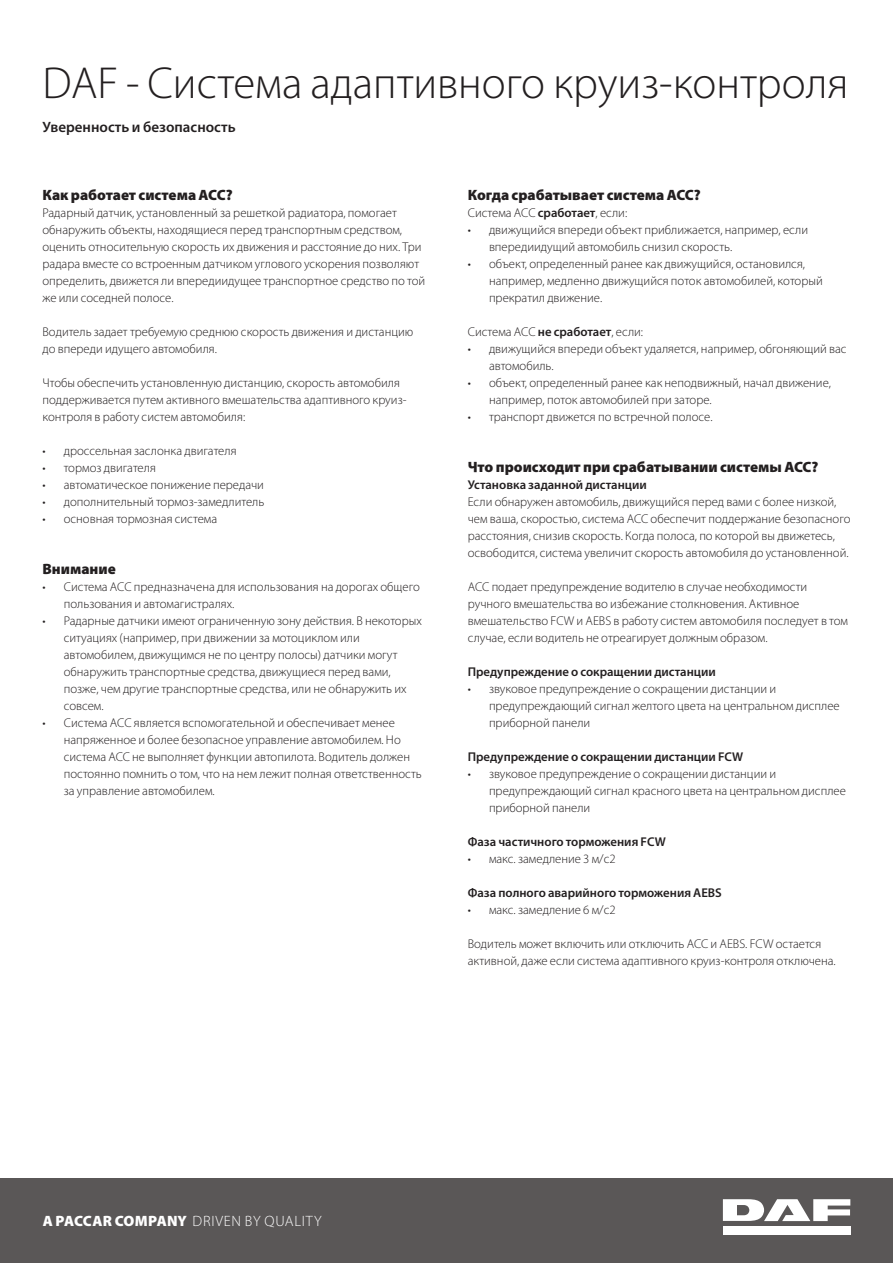
<style>
.page{position:relative;width:893px;height:1263px;background:#fff}
.page>*{position:absolute;margin:0;border:0;box-sizing:border-box;transform-origin:0 0}
.t1{font:300 45px "Myriad Pro";color:#231f20}
.t2{font:900 15px "Myriad Pro";color:#231f20}
.t3{font:300 15px "Myriad Pro";letter-spacing:.05em;color:#fff}
.t4{font:600 15px "Myriad Pro";color:#231f20}
.t5{font:300 12.75px/17px "Myriad Pro";color:#231f20}
.t6{font:600 12.75px "Myriad Pro";color:#231f20}
.s1{font-weight:600}
.s2{font-weight:900}
</style>
<div class="page">
<div style="left:0;top:1178px;width:893px;height:85px;background:#5a5757"></div>
<div style="left:723px;top:1226px;width:127px;height:8px;background:#fff"></div>
<svg style="left:723px;top:1199px;width:127px;height:22px"></svg>
<h1 class="t1" style="left:43px;top:58px;width:808px">DAF - Система адаптивного круиз-контроля</h1>
<p class="t4" style="left:43px;top:117px;width:195px">Уверенность и безопасность</p>
<p class="t2" style="left:43px;top:186px;width:192px">Как работает система ACC?</p>
<p class="t5" style="left:43px;top:204px;width:384px">Радарный датчик, установленный за решеткой радиатора, помогает обнаружить объекты, находящиеся перед транспортным средством, оценить относительную скорость их движения и расстояние до них. Три радара вместе со встроенным датчиком углового ускорения позволяют определить, движется ли впередиидущее транспортное средство по той же или соседней полосе.</p>
<p class="t5" style="left:43px;top:323px;width:372px">Водитель задает требуемую среднюю скорость движения и дистанцию до впереди идущего автомобиля.</p>
<p class="t5" style="left:43px;top:374px;width:365px">Чтобы обеспечить установленную дистанцию, скорость автомобиля поддерживается путем активного вмешательства адаптивного круиз&shy;контроля в работу систем автомобиля:</p>
<p class="t5" style="left:43px;top:442px;width:196px">• дроссельная заслонка двигателя</p>
<p class="t5" style="left:43px;top:459px;width:115px">• тормоз двигателя</p>
<p class="t5" style="left:43px;top:476px;width:223px">• автоматическое понижение передачи</p>
<p class="t5" style="left:43px;top:493px;width:223px">• дополнительный тормоз-замедлитель</p>
<p class="t5" style="left:43px;top:510px;width:176px">• основная тормозная система</p>
<p class="t2" style="left:43px;top:560px;width:75px">Внимание</p>
<p class="t5" style="left:64px;top:579px;width:358px;text-indent:-21px">• Система ACC предназначена для использования на дорогах общего пользования и автомагистралях.</p>
<p class="t5" style="left:64px;top:613px;width:360px;text-indent:-21px">• Радарные датчики имеют ограниченную зону действия. В некоторых ситуациях (например, при движении за мотоциклом или автомобилем, движущимся не по центру полосы) датчики могут обнаружить транспортные средства, движущиеся перед вами, позже, чем другие транспортные средства, или не обнаружить их совсем.</p>
<p class="t5" style="left:64px;top:715px;width:359px;text-indent:-21px">• Система ACC является вспомогательной и обеспечивает менее напряженное и более безопасное управление автомобилем. Но система ACC не выполняет функции автопилота. Водитель должен постоянно помнить о том, что на нем лежит полная ответственность за управление автомобилем.</p>
<p class="t2" style="left:468px;top:186px;width:235px">Когда срабатывает система ACC?</p>
<p class="t5" style="left:468px;top:204px;width:161px">Система ACC <span class="s1">сработает</span>, если:</p>
<p class="t5" style="left:489px;top:221px;width:321px;text-indent:-21px">• движущийся впереди объект приближается, например, если впередиидущий автомобиль снизил скорость.</p>
<p class="t5" style="left:489px;top:255px;width:335px;text-indent:-21px">• объект, определенный ранее как движущийся, остановился, например, медленно движущийся поток автомобилей, который прекратил движение.</p>
<p class="t5" style="left:468px;top:323px;width:177px">Система ACC <span class="s1">не сработает</span>, если:</p>
<p class="t5" style="left:489px;top:340px;width:359px;text-indent:-21px">• движущийся впереди объект удаляется, например, обгоняющий вас автомобиль.</p>
<p class="t5" style="left:489px;top:374px;width:344px;text-indent:-21px">• объект, определенный ранее как неподвижный, начал движение, например, поток автомобилей при заторе.</p>
<p class="t5" style="left:468px;top:408px;width:246px">• транспорт движется по встречной полосе.</p>
<p class="t2" style="left:468px;top:458px;width:352px">Что происходит при срабатывании системы ACC?</p>
<p class="t6" style="left:468px;top:477px;width:181px">Установка заданной дистанции</p>
<p class="t5" style="left:468px;top:493px;width:384px">Если обнаружен автомобиль, движущийся перед вами с более низкой, чем ваша, скоростью, система ACC обеспечит поддержание безопасного расстояния, снизив скорость. Когда полоса, по которой вы движетесь, освободится, система увеличит скорость автомобиля до установленной.</p>
<p class="t5" style="left:468px;top:579px;width:382px">АСС подает предупреждение водителю в случае необходимости ручного вмешательства во избежание столкновения. Активное вмешательство FCW и AEBS в работу систем автомобиля последует в том случае, если водитель не отреагирует должным образом.</p>
<p class="t6" style="left:468px;top:664px;width:250px">Предупреждение о сокращении дистанции</p>
<p class="t5" style="left:489px;top:681px;width:352px;text-indent:-21px">• звуковое предупреждение о сокращении дистанции и предупреждающий сигнал желтого цвета на центральном дисплее приборной панели</p>
<p class="t6" style="left:468px;top:749px;width:277px">Предупреждение о сокращении дистанции FCW</p>
<p class="t5" style="left:489px;top:766px;width:358px;text-indent:-21px">• звуковое предупреждение о сокращении дистанции и предупреждающий сигнал красного цвета на центральном дисплее приборной панели</p>
<p class="t6" style="left:468px;top:834px;width:199px">Фаза частичного торможения FCW</p>
<p class="t5" style="left:468px;top:851px;width:149px">• макс. замедление 3 м/с2</p>
<p class="t6" style="left:468px;top:885px;width:256px">Фаза полного аварийного торможения AEBS</p>
<p class="t5" style="left:468px;top:902px;width:149px">• макс. замедление 6 м/с2</p>
<p class="t5" style="left:468px;top:936px;width:370px">Водитель может включить или отключить ACC и AEBS. FCW остается активной, даже если система адаптивного круиз-контроля отключена.</p>
<p class="t3" style="left:43px;top:1213px;width:281px"><span class="s2">A PACCAR COMPANY</span> DRIVEN BY QUALITY</p>
</div>
